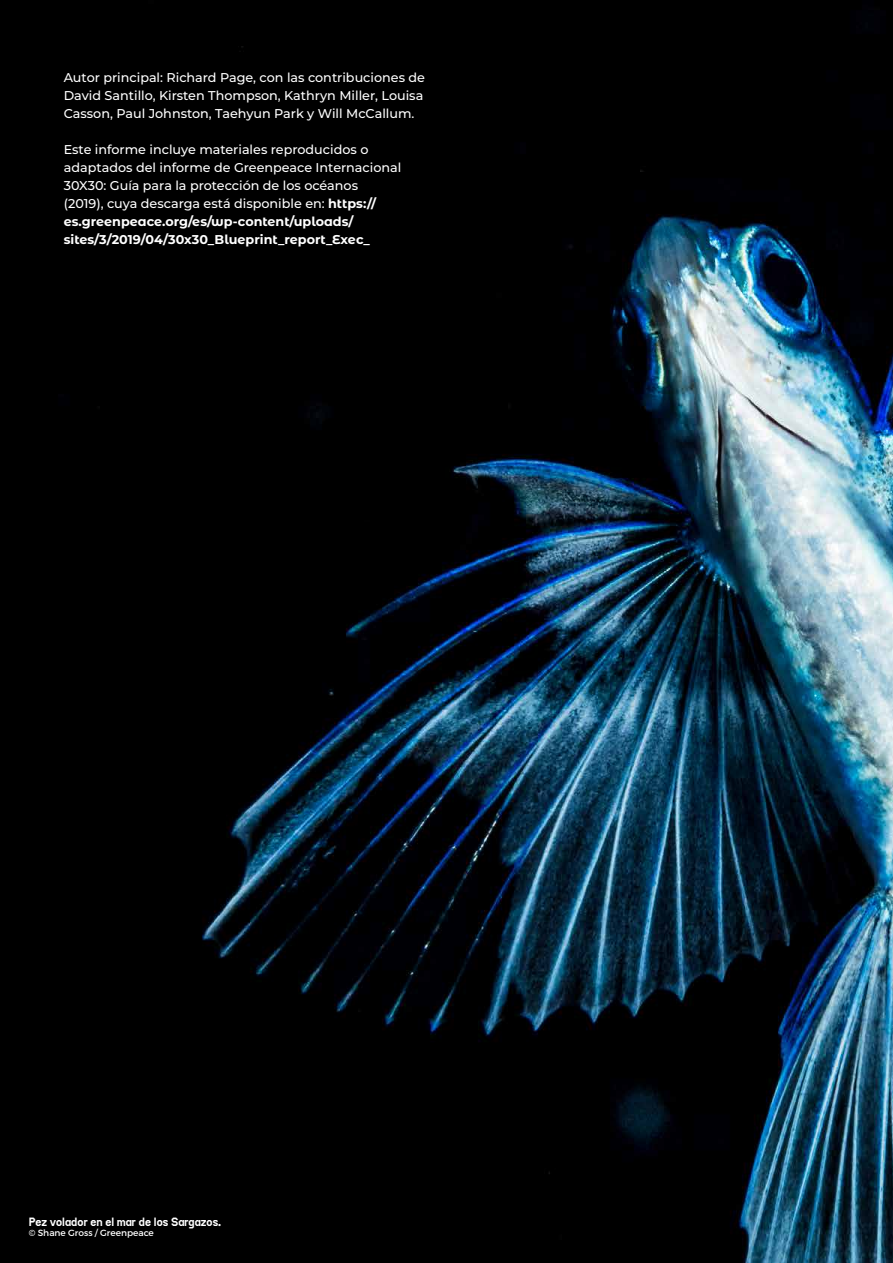
<style>
.page{position:relative;width:893px;height:1263px;background:#fff}
.page>*{position:absolute;margin:0;border:0;box-sizing:border-box;transform-origin:0 0}
.t1{font:500 12.75px/18px "Montserrat";color:#fff}
.t2{font:700 12.75px/18px "Montserrat Alternates";color:#fff}
.t3{font:12px "Sanctuary LC";color:#fff}
.t4{font:9px "Montserrat";color:#fff}
.s1{font-family:"Montserrat Alternates";font-weight:700}
</style>
<div class="page">
<img style="left:0;top:0;width:893px;height:1263px">
<p class="t1" style="left:64px;top:68px;width:363px">Autor principal: Richard Page, con las contribuciones de<br>David Santillo, Kirsten Thompson, Kathryn Miller, Louisa<br>Casson, Paul Johnston, Taehyun Park y Will McCallum.</p>
<p class="t1" style="left:64px;top:140px;width:339px">Este informe incluye materiales reproducidos o adaptados del informe de Greenpeace Internacional 30X30: Guía para la protección de los océanos<br>(2019), cuya descarga está disponible en: <span class="s1">https://</span></p>
<p class="t2" style="left:64px;top:212px;width:308px">es.greenpeace.org/es/wp-content/uploads/ sites/3/2019/04/30x30_Blueprint_report_Exec_</p>
<p class="t3" style="left:29px;top:1214px;width:194px">Pez volador en el mar de los Sargazos.</p>
<p class="t4" style="left:29px;top:1228px;width:127px">© Shane Gross / Greenpeace</p>
</div>
